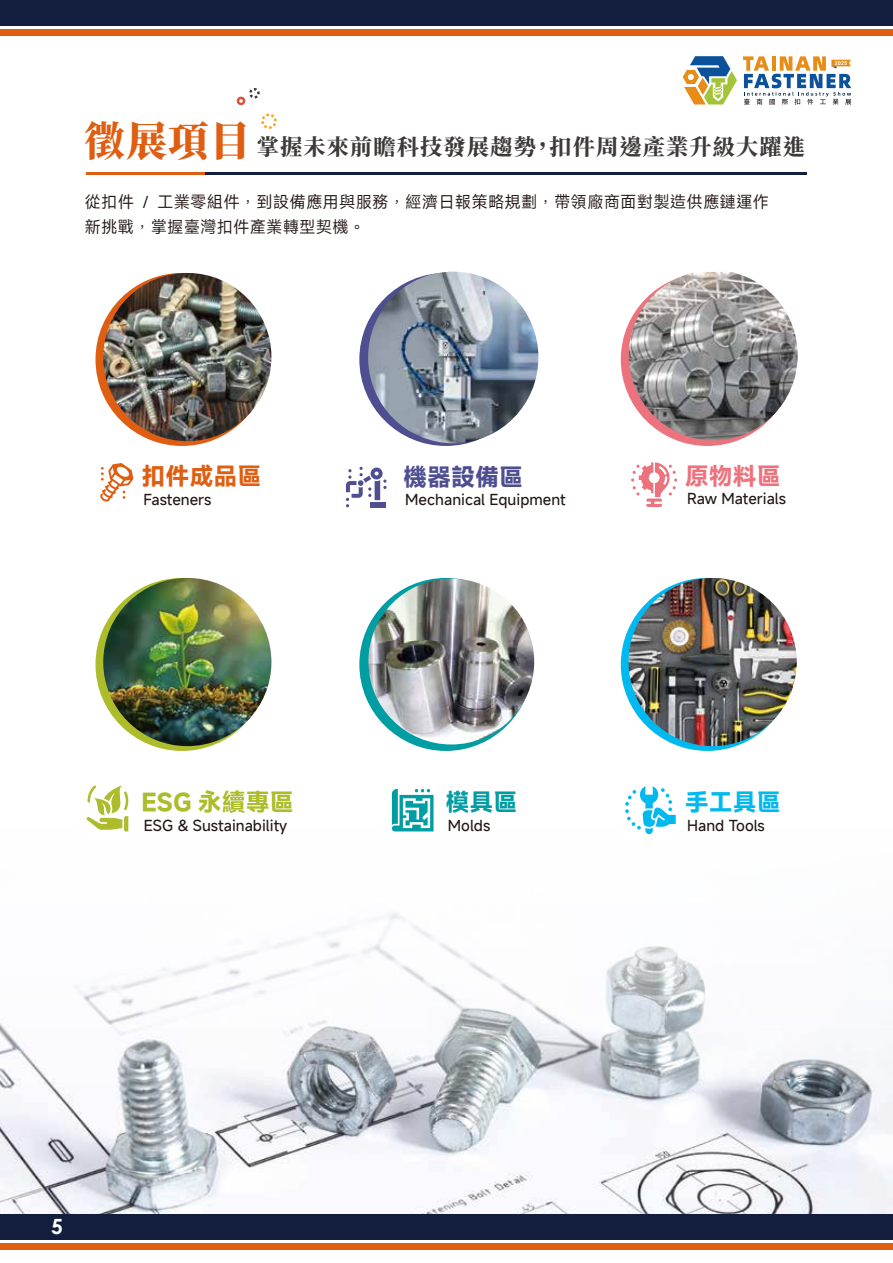
<style>
.page{position:relative;width:893px;height:1263px;background:#fff}
.page>*{position:absolute;margin:0;border:0;box-sizing:border-box;transform-origin:0 0}
.t1{font:700 24px "Mi Sans TC";color:#acbc2b}
.t2{font:700 24px "Mi Sans TC";color:#df5e11}
.t3{font:700 24px "Mi Sans TC";color:#4e4e91}
.t4{font:700 24px "Mi Sans TC";color:#00b9ef}
.t5{font:700 24px "Mi Sans TC";color:#ec727d}
.t6{font:700 24px "Mi Sans TC";color:#009da3}
.t7{font:800 22.2px "Noto Serif TC";letter-spacing:.05em;color:#3d3a39}
.t8{font:700 21px "Century Gothic";color:#fff}
.t9{font:16.5px/25.5px "Mi Sans TC";letter-spacing:.005em;color:#221815}
.t10{font:500 15px "Mi Sans TC";color:#221815}
.s1{font-weight:900;font-size:40.8px;color:#df5e11}
</style>
<div class="page">
<img style="left:0;top:913px;width:893px;height:337px">
<div style="left:0;top:1214px;width:893px;height:25px;background:#131e3f"></div>
<div style="left:0;top:1243px;width:893px;height:6px;background:#df5e11"></div>
<svg style="left:261px;top:114px;width:16px;height:15px"></svg>
<svg style="left:236px;top:88px;width:24px;height:18px"></svg>
<div style="left:0;top:0;width:893px;height:25px;background:#131e3f"></div>
<div style="left:0;top:29px;width:893px;height:7px;background:#df5e11"></div>
<svg style="left:631px;top:462px;width:46px;height:45px"></svg>
<svg style="left:346px;top:467px;width:41px;height:40px"></svg>
<svg style="left:625px;top:786px;width:51px;height:48px"></svg>
<svg style="left:392px;top:789px;width:42px;height:42px"></svg>
<svg style="left:87px;top:785px;width:41px;height:46px"></svg>
<svg style="left:100px;top:463px;width:33px;height:39px"></svg>
<hr style="left:86px;top:172px;width:720px;height:3px;background:#131e3f">
<hr style="left:86px;top:172px;width:119px;height:3px;background:#df5e11">
<svg style="left:95px;top:273px;width:173px;height:173px;background:#de6720"></svg>
<img style="left:103px;top:273px;width:168px;height:168px;border-radius:84px">
<div style="left:621px;top:273px;width:173px;height:173px;background:#ec727d;border-radius:50%"></div>
<svg style="left:95px;top:578px;width:173px;height:173px;background:#aebd38"></svg>
<img style="left:103px;top:578px;width:168px;height:168px;border-radius:84px">
<svg style="left:359px;top:578px;width:173px;height:173px;background:#0fa2a7"></svg>
<div style="left:621px;top:578px;width:173px;height:173px;background:#00b9ef;border-radius:50%"></div>
<img style="left:628px;top:578px;width:169px;height:168px;border-radius:84px">
<img style="left:368px;top:272px;width:170px;height:171px">
<img style="left:629px;top:272px;width:169px;height:168px">
<img style="left:368px;top:579px;width:166px;height:165px;border-radius:83px">
<svg style="left:683px;top:56px;width:54px;height:49px"></svg>
<svg style="left:743px;top:56px;width:108px;height:49px"></svg>
<h2 class="t7" style="left:84px;top:135px;width:722px"><span class="s1">徵展項目</span>掌握未來前瞻科技發展趨勢，扣件周邊產業升級大躍進</h2>
<p class="t9" style="left:85px;top:188px;width:686px">從扣件 / 工業零組件，到設備應用與服務，經濟日報策略規劃，帶領廠商面對製造供應鏈運作新挑戰，掌握臺灣扣件產業轉型契機。</p>
<h1 class="t2" style="left:142px;top:455px;width:122px">扣件成品區</h1>
<h1 class="t3" style="left:403px;top:456px;width:121px">機器設備區</h1>
<h1 class="t5" style="left:685px;top:455px;width:97px">原物料區</h1>
<p class="t10" style="left:143px;top:489px;width:69px">Fasteners</p>
<p class="t10" style="left:405px;top:489px;width:162px">Mechanical Equipment</p>
<p class="t10" style="left:687px;top:488px;width:100px">Raw Materials</p>
<h1 class="t1" style="left:142px;top:782px;width:154px">ESG 永續專區</h1>
<h1 class="t6" style="left:446px;top:782px;width:73px">模具區</h1>
<h1 class="t4" style="left:685px;top:782px;width:97px">手工具區</h1>
<p class="t10" style="left:144px;top:814px;width:145px">ESG &amp; Sustainability</p>
<p class="t10" style="left:448px;top:814px;width:44px">Molds</p>
<p class="t10" style="left:687px;top:814px;width:79px">Hand Tools</p>
<h3 class="t8" style="left:51px;top:1211px;width:13px">5</h3>
</div>
